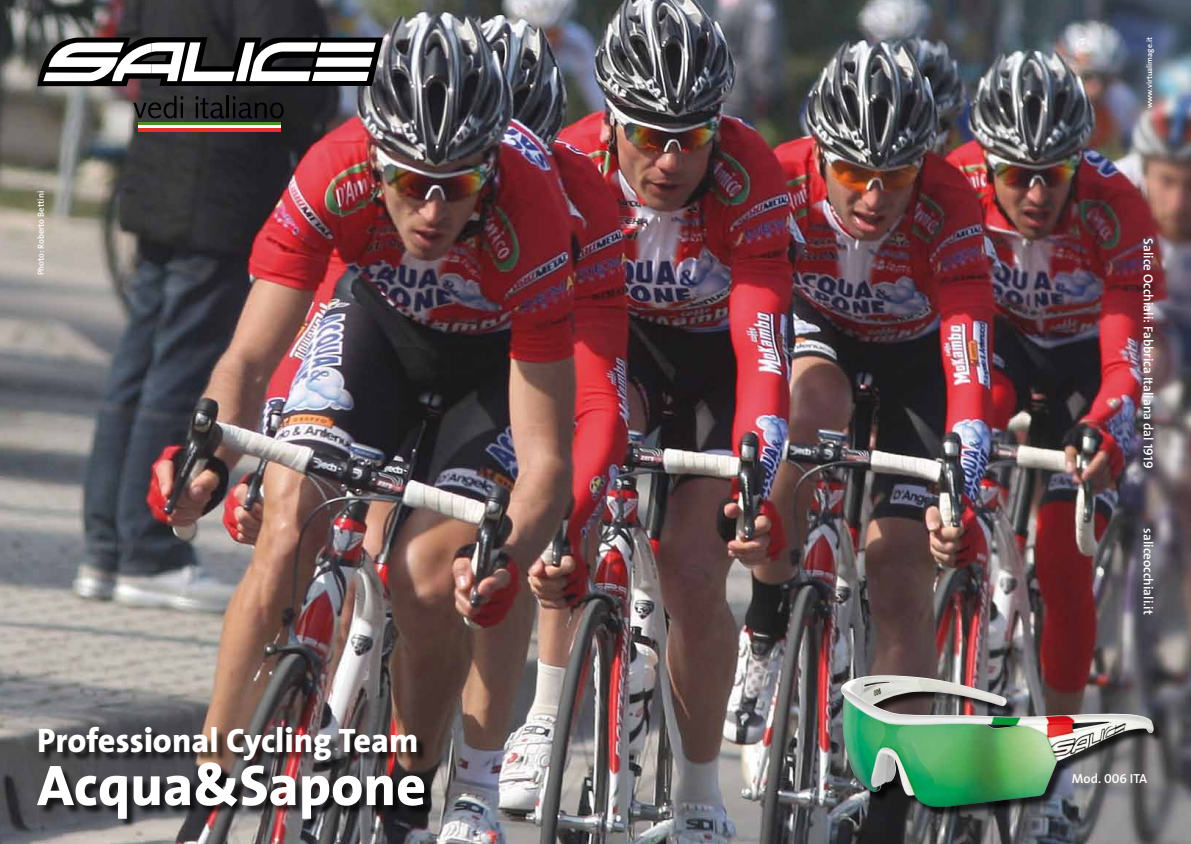
<style>
.page{position:relative;width:1191px;height:844px;background:#fff}
.page>*{position:absolute;margin:0;border:0;box-sizing:border-box;transform-origin:0 0}
.t1{font:57.75px "Grundfos The Sans 8 XB";color:#fff}
.t2{font:34.12px "Grundfos The Sans 8 XB";color:#fff}
.t3{font:13.12px "Grundfos The Sans 6 SB";color:#fff}
.t4{font:8.75px "Grundfos The Sans 6 SB";color:#fff}
.t5{font:7.88px "Grundfos The Sans 6 SB";color:#fff}
</style>
<div class="page">
<img style="left:0;top:0;width:1191px;height:843px">
<div style="left:38px;top:728px;width:396px;height:100px;background:#000;opacity:.75"></div>
<svg style="left:133px;top:96px;width:50px;height:22px"></svg>
<svg style="left:196px;top:96px;width:28px;height:22px"></svg>
<hr style="left:227px;top:96px;width:2px;height:22px;background:#000">
<svg style="left:233px;top:96px;width:51px;height:22px"></svg>
<hr style="left:138px;top:123px;width:142px;height:3px;background:#4c8f22">
<hr style="left:138px;top:126px;width:142px;height:3px;background:#fff">
<hr style="left:138px;top:129px;width:142px;height:3px;background:#e5312b">
<svg style="left:37px;top:37px;width:346px;height:49px"></svg>
<div style="left:842px;top:676px;width:322px;height:141px;background:#000;opacity:.75"></div>
<img style="left:840px;top:675px;width:313px;height:131px">
<p class="t4" style="left:36px;top:275px;width:86px;rotate:-90deg">Photo: Roberto Bettini</p>
<h2 class="t2" style="left:37px;top:722px;width:383px">Professional Cycling Team</h2>
<h1 class="t1" style="left:37px;top:754px;width:390px">Acqua&amp;Sapone</h1>
<p class="t5" style="left:1145px;top:108px;width:72px;rotate:-90deg">www.virtualimage.it</p>
<p class="t3" style="left:1155px;top:238px;width:231px;rotate:90deg">Salice Occhiali: Fabbrica Italiana dal 1919</p>
<p class="t3" style="left:1155px;top:528px;width:88px;rotate:90deg">saliceocchiali.it</p>
<p class="t3" style="left:1071px;top:771px;width:77px">Mod. 006 ITA</p>
</div>
